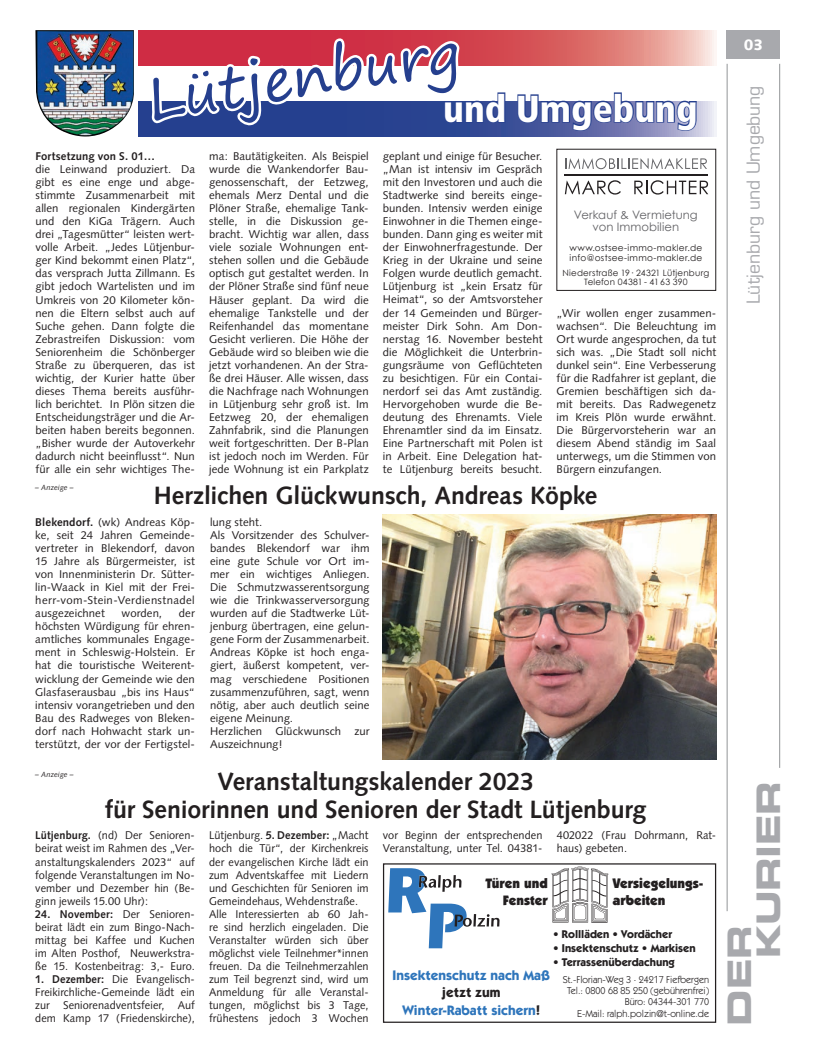
<style>
.page{position:relative;width:819px;height:1053px;background:#fff}
.page>*{position:absolute;margin:0;border:0;box-sizing:border-box;transform-origin:0 0}
.t1{font:57.5px "Segoe Print";color:#253f8e}
.t2{font:900 condensed 37.5px "Frutiger LT Std";color:#fff}
.t3{font:32.5px/28.9px "Eurostile LT Std Bold Ex 2";letter-spacing:-.01em;color:#a8a9ad}
.t4{font:700 25px/27.5px "Syntax LT Std";letter-spacing:-.005em;color:#231f20;text-align:center}
.t5{font:17.5px "Eurostile LT Std";letter-spacing:-.005em;color:#a8a9ad}
.t6{font:900 15px "Syntax LT Std";color:#fff}
.t7{font:700 13.75px/17.5px "ITC Kabel Std";color:#2e75bb;text-align:center}
.t8{font:900 13.75px/16.5px "ITC Kabel Std";color:#231f20;text-align:right}
.t9{font:11.62px/12.1px "Century Gothic";letter-spacing:.005em;color:#636366;text-align:center}
.t10{font:11.25px/13px "Syntax";letter-spacing:.005em;color:#231f20;text-align:justify}
.t11{font:700 11.25px "ITC Kabel Std";color:#231f20}
.t12{font:700 11.25px "Syntax LT Std";letter-spacing:.01em;color:#231f20}
.t13{font:10.75px/11.2px "Century Gothic";letter-spacing:.005em;color:#636366;text-align:center}
.t14{font:10px/11.2px "ITC Kabel Std";color:#231f20;text-align:right}
.t15{font:9px/10.1px "Century Gothic";letter-spacing:.03em;color:#231f20}
.t16{font:8.75px/9.6px "Century Gothic";letter-spacing:.02em;color:#231f20;text-align:center}
.t17{font:8.38px "Century Gothic";letter-spacing:.03em;color:#231f20}
.t18{font:8.12px "Century Gothic";letter-spacing:.025em;color:#231f20}
.t19{font:italic 7.5px "Syntax LT Std";letter-spacing:.015em;color:#231f20}
.s1{font-weight:700}
.s2{color:#231f20}
</style>
<div class="page">
<hr style="left:726px;top:64px;width:1px;height:847px;background:#939598">
<hr style="left:779px;top:64px;width:1px;height:703px;background:#939598">
<div style="left:726px;top:30px;width:54px;height:29px;background:#a8a9ad"></div>
<svg style="left:388px;top:868px;width:111px;height:80px"></svg>
<svg style="left:551px;top:866px;width:57px;height:56px"></svg>
<div style="left:383px;top:863px;width:333px;height:159px;border:1px solid #231f20"></div>
<div style="left:556px;top:149px;width:160px;height:142px;border:1px solid #231f20"></div>
<svg style="left:564px;top:158px;width:145px;height:37px"></svg>
<svg style="left:138px;top:101px;width:578px;height:35px;background:#808abb"></svg>
<svg style="left:138px;top:30px;width:578px;height:36px;background:#dd7173"></svg>
<svg style="left:516px;top:92px;width:181px;height:40px"></svg>
<img style="left:35px;top:30px;width:99px;height:106px">
<svg style="left:146px;top:36px;width:360px;height:100px"></svg>
<img style="left:383px;top:515px;width:333px;height:244px">
<p class="t1" style="left:139px;top:50px;width:317px;rotate:-9deg">Lütjenburg</p>
<p class="t2" style="left:443px;top:86px;width:256px">und Umgebung</p>
<p class="t12" style="left:35px;top:149px;width:121px">Fortsetzung von S. 01…</p>
<p class="t10" style="left:209px;top:149px;width:161px">ma: Bautätigkeiten. Als Beispiel wurde die Wankendorfer Bau&shy;genossenschaft, der Eetzweg, ehemals Merz Dental und die Plöner Straße, ehemalige Tank&shy;stelle, in die Diskussion ge&shy;bracht. Wichtig war allen, dass viele soziale Wohnungen ent&shy;stehen sollen und die Gebäude optisch gut gestaltet werden. In der Plöner Straße sind fünf neue Häuser geplant. Da wird die ehemalige Tankstelle und der Reifenhandel das momentane Gesicht verlieren. Die Höhe der Gebäude wird so bleiben wie die jetzt vorhandenen. An der Stra&shy;ße drei Häuser. Alle wissen, dass die Nachfrage nach Wohnungen in Lütjenburg sehr groß ist. Im Eetzweg 20, der ehemaligen Zahnfabrik, sind die Planungen weit fortgeschritten. Der B-Plan ist jedoch noch im Werden. Für jede Wohnung ist ein Parkplatz</p>
<p class="t10" style="left:383px;top:149px;width:161px">geplant und einige für Besucher. „Man ist intensiv im Gespräch mit den Investoren und auch die Stadtwerke sind bereits einge&shy;bunden. Intensiv werden einige Einwohner in die Themen einge&shy;bunden. Dann ging es weiter mit der Einwohnerfragestunde. Der Krieg in der Ukraine und seine Folgen wurde deutlich gemacht.<br>Lütjenburg ist „kein Ersatz für Heimat“, so der Amtsvorsteher der 14 Gemeinden und Bürger&shy;meister Dirk Sohn. Am Don&shy;nerstag 16. November besteht die Möglichkeit die Unterbrin&shy;gungsräume von Geflüchteten zu besichtigen. Für ein Contai&shy;nerdorf sei das Amt zuständig.<br>Hervorgehoben wurde die Be&shy;deutung des Ehrenamts. Viele Ehrenamtler sind da im Einsatz.<br>Eine Partnerschaft mit Polen ist in Arbeit. Eine Delegation hat&shy;te Lütjenburg bereits besucht.</p>
<p class="t10" style="left:35px;top:162px;width:161px">die Leinwand produziert. Da gibt es eine enge und abge&shy;stimmte Zusammenarbeit mit allen regionalen Kindergärten und den KiGa Trägern. Auch drei „Tagesmütter“ leisten wert&shy;volle Arbeit. „Jedes Lütjenbur&shy;ger Kind bekommt einen Platz“, das versprach Jutta Zillmann. Es gibt jedoch Wartelisten und im Umkreis von 20 Kilometer kön&shy;nen die Eltern selbst auch auf Suche gehen. Dann folgte die Zebrastreifen Diskussion: vom Seniorenheim die Schönberger Straße zu überqueren, das ist wichtig, der Kurier hatte über dieses Thema bereits ausführ&shy;lich berichtet. In Plön sitzen die Entscheidungsträger und die Ar&shy;beiten haben bereits begonnen. „Bisher wurde der Autoverkehr dadurch nicht beeinflusst“. Nun für alle ein sehr wichtiges The-</p>
<p class="t13" style="left:578px;top:206px;width:116px">Verkauf &amp; Vermietung von Immobilien</p>
<p class="t9" style="left:574px;top:208px;width:125px">Verkauf &amp; Vermietung von Immobilien</p>
<p class="t16" style="left:562px;top:267px;width:148px">Niederstraße 19· 24321 Lütjenburg<br>Telefon 04381 - 41 63 390</p>
<p class="t15" style="left:569px;top:242px;width:134px">www.ostsee-immo-makler.de info@ostsee-immo-makler.de</p>
<p class="t17" style="left:574px;top:246px;width:124px">info@ostsee-immo-makler.de</p>
<p class="t18" style="left:588px;top:269px;width:97px">Telefon 04381 - 41 63 390</p>
<p class="t10" style="left:556px;top:306px;width:161px">„Wir wollen enger zusammen&shy;wachsen“. Die Beleuchtung im Ort wurde angesprochen, da tut sich was. „Die Stadt soll nicht dunkel sein“. Eine Verbesserung für die Radfahrer ist geplant, die Gremien beschäftigen sich da&shy;mit bereits. Das Radwegenetz im Kreis Plön wurde erwähnt.<br>Die Bürgervorsteherin war an diesem Abend ständig im Saal unterwegs, um die Stimmen von Bürgern einzufangen.</p>
<p class="t4" style="left:154px;top:481px;width:445px">Herzlichen Glückwunsch, Andreas Köpke</p>
<p class="t10" style="left:210px;top:515px;width:161px;text-align:left">lung steht.<br>Als Vorsitzender des Schulver&shy;bandes Blekendorf war ihm eine gute Schule vor Ort im&shy;mer ein wichtiges Anliegen.<br>Die Schmutzwasserentsorgung wie die Trinkwasserversorgung wurden auf die Stadtwerke Lüt&shy;jenburg übertragen, eine gelun&shy;gene Form der Zusammenarbeit.<br>Andreas Köpke ist hoch enga&shy;giert, äußerst kompetent, ver&shy;mag verschiedene Positionen zusammenzuführen, sagt, wenn nötig, aber auch deutlich seine eigene Meinung.<br>Herzlichen Glückwunsch zur<br>Auszeichnung!</p>
<p class="t19" style="left:35px;top:483px;width:40px">– Anzeige –</p>
<p class="t10" style="left:35px;top:515px;width:161px"><span class="s1">Blekendorf.</span> (wk) Andreas Köp&shy;ke, seit 24 Jahren Gemeinde&shy;vertreter in Blekendorf, davon 15 Jahre als Bürgermeister, ist von Innenministerin Dr. Sütter&shy;lin-Waack in Kiel mit der Frei&shy;herr-vom-Stein-Verdienstnadel ausgezeichnet</p>
<p class="t10" style="left:35px;top:606px;width:161px;text-indent:144px">der höchsten Würdigung für ehren&shy;amtliches kommunales Engage&shy;ment in Schleswig-Holstein. Er hat die touristische Weiterent&shy;wicklung der Gemeinde wie den Glasfaserausbau „bis ins Haus“ intensiv vorangetrieben und den Bau des Radweges von Bleken&shy;dorf nach Hohwacht stark un&shy;terstützt, der vor der Fertigstel-</p>
<p class="t10" style="left:122px;top:606px;width:42px">worden,</p>
<p class="t4" style="left:105px;top:768px;width:543px">Veranstaltungskalender 2023<br>für Seniorinnen und Senioren der Stadt Lütjenburg</p>
<p class="t10" style="left:383px;top:829px;width:161px">vor Beginn der entsprechenden<br>Veranstaltung, unter Tel. 04381-</p>
<p class="t10" style="left:556px;top:829px;width:161px">402022 (Frau Dohrmann, Rat&shy;haus) gebeten.</p>
<p class="t19" style="left:35px;top:770px;width:40px">– Anzeige –</p>
<p class="t10" style="left:209px;top:828px;width:161px;text-align:left">Lütjenburg. <span class="s1">5. Dezember:</span> „Macht hoch die Tür“, der Kirchenkreis der evangelischen Kirche lädt ein zum Adventskaffee mit Liedern und Geschichten für Senioren im<br>Gemeindehaus, Wehdenstraße.<br>Alle Interessierten ab 60 Jah&shy;re sind herzlich eingeladen. Die<br>Veranstalter würden sich über möglichst viele Teilnehmer*innen freuen. Da die Teilnehmerzahlen zum Teil begrenzt sind, wird um<br>Anmeldung für alle Veranstal&shy;tungen, möglichst bis 3 Tage, frühestens jedoch 3 Wochen</p>
<p class="t10" style="left:35px;top:829px;width:161px"><span class="s1">Lütjenburg.</span> (nd) Der Senioren&shy;beirat weist im Rahmen des „Ver&shy;anstaltungskalenders 2023“ auf folgende Veranstaltungen im No&shy;vember und Dezember hin (Be&shy;ginn jeweils 15.00 Uhr):</p>
<p class="t10" style="left:35px;top:907px;width:161px"><span class="s1">24. November:</span> Der Senioren&shy;beirat lädt ein zum Bingo-Nach&shy;mittag bei Kaffee und Kuchen im Alten Posthof, Neuwerkstra&shy;ße 15. Kostenbeitrag: 3,- Euro.</p>
<p class="t10" style="left:35px;top:972px;width:161px"><span class="s1">1. Dezember:</span> Die Evangelisch-Freikirchliche-Gemeinde lädt ein zur Seniorenadventsfeier, Auf dem Kamp 17 (Friedenskirche),</p>
<p class="t8" style="left:485px;top:875px;width:64px">Türen und<br>Fenster</p>
<p class="t8" style="left:612px;top:875px;width:92px;text-align:left">Versiegelungs&shy;arbeiten</p>
<p class="t11" style="left:553px;top:927px;width:120px">• Rollläden • Vordächer</p>
<p class="t11" style="left:553px;top:941px;width:144px">• Insektenschutz • Markisen</p>
<p class="t11" style="left:553px;top:955px;width:123px">• Terrassenüberdachung</p>
<p class="t14" style="left:562px;top:973px;width:148px">St.-Florian-Weg 3 · 24217 Fiefbergen<br>Tel.: 0800 68 85 250 (gebührenfrei)<br>Büro: 04344-301 770<br>E-Mail: ralph.polzin@t-online.de</p>
<p class="t7" style="left:392px;top:966px;width:159px">Insektenschutz nach Maß <span class="s2">jetzt zum<br></span>Winter-Rabatt sichern<span class="s2">!</span></p>
<p class="t6" style="left:744px;top:36px;width:21px">03</p>
<p class="t5" style="left:743px;top:304px;width:220px;rotate:-90deg">Lütjenburg und Umgebung</p>
<p class="t3" style="left:724px;top:958px;width:179px;text-indent:-67px;rotate:-90deg">DER<br>KURIER</p>
</div>
